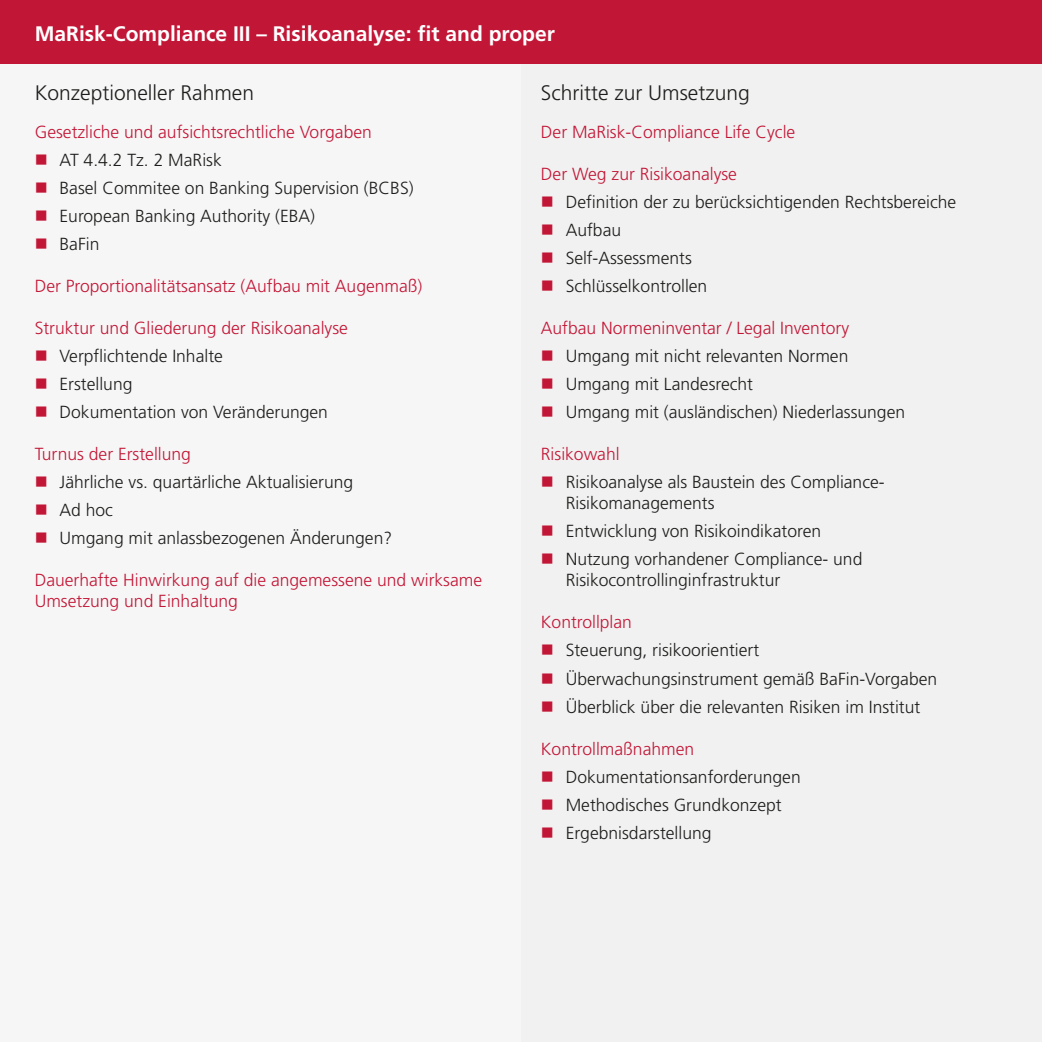
<style>
.page{position:relative;width:1042px;height:1042px;background:#fff}
.page>*{position:absolute;margin:0;border:0;box-sizing:border-box;transform-origin:0 0}
.t1{font:700 21px "Frutiger LT Pro";color:#fff}
.t2{font:300 21px "Frutiger LT Pro";color:#1d1d1b}
.t3{font:300 17.5px/28px "Frutiger LT Pro";color:#1d1d1b}
.t4{font:300 17.5px/21px "Frutiger LT Pro";color:#c21636}
</style>
<div class="page">
<div style="left:0;top:0;width:1042px;height:65px;background:#c21636"></div>
<div style="left:521px;top:65px;width:521px;height:977px;background:#f1f1f1"></div>
<div style="left:0;top:65px;width:521px;height:977px;background:#f6f6f6"></div>
<p class="t1" style="left:35px;top:25px;width:522px">MaRisk-Compliance III – Risikoanalyse: fit and proper</p>
<p class="t2" style="left:35px;top:84px;width:221px">Konzeptioneller Rahmen</p>
<p class="t2" style="left:541px;top:84px;width:210px">Schritte zur Umsetzung</p>
<p class="t4" style="left:35px;top:123px;width:339px">Gesetzliche und aufsichtsrechtliche Vorgaben</p>
<p class="t3" style="left:60px;top:148px;width:355px">AT 4.4.2 Tz. 2 MaRisk<br>Basel Commitee on Banking Supervision (BCBS)<br>European Banking Authority (EBA)<br>BaFin</p>
<p class="t4" style="left:35px;top:277px;width:389px">Der Proportionalitätsansatz (Aufbau mit Augenmaß)</p>
<p class="t4" style="left:35px;top:319px;width:315px">Struktur und Gliederung der Risikoanalyse</p>
<p class="t3" style="left:60px;top:344px;width:270px">Verpflichtende Inhalte<br>Erstellung<br>Dokumentation von Veränderungen</p>
<p class="t4" style="left:35px;top:445px;width:158px">Turnus der Erstellung</p>
<p class="t3" style="left:60px;top:470px;width:334px">Jährliche vs. quartärliche Aktualisierung<br>Ad hoc<br>Umgang mit anlassbezogenen Änderungen?</p>
<p class="t4" style="left:35px;top:571px;width:449px">Dauerhafte Hinwirkung auf die angemessene und wirksame<br>Umsetzung und Einhaltung</p>
<p class="t4" style="left:541px;top:123px;width:256px">Der MaRisk-Compliance Life Cycle</p>
<p class="t4" style="left:541px;top:165px;width:198px">Der Weg zur Risikoanalyse</p>
<p class="t3" style="left:566px;top:190px;width:392px">Definition der zu berücksichtigenden Rechtsbereiche<br>Aufbau<br>Self-Assessments<br>Schlüsselkontrollen</p>
<p class="t4" style="left:541px;top:319px;width:310px">Aufbau Normeninventar / Legal Inventory</p>
<p class="t3" style="left:566px;top:344px;width:341px">Umgang mit nicht relevanten Normen<br>Umgang mit Landesrecht<br>Umgang mit (ausländischen) Niederlassungen</p>
<p class="t4" style="left:541px;top:445px;width:80px">Risikowahl</p>
<p class="t3" style="left:566px;top:473px;width:320px;line-height:21px">Risikoanalyse als Baustein des Compliance-<br>Risikomanagements</p>
<p class="t3" style="left:566px;top:519px;width:298px">Entwicklung von Risikoindikatoren<br>Nutzung vorhandener Compliance- und</p>
<p class="t3" style="left:566px;top:568px;width:216px">Risikocontrollinginfrastruktur</p>
<p class="t4" style="left:541px;top:613px;width:93px">Kontrollplan</p>
<p class="t3" style="left:566px;top:638px;width:373px">Steuerung, risikoorientiert<br>Überwachungsinstrument gemäß BaFin-Vorgaben<br>Überblick über die relevanten Risiken im Institut</p>
<p class="t4" style="left:541px;top:739px;width:155px">Kontrollmaßnahmen</p>
<p class="t3" style="left:566px;top:764px;width:237px">Dokumentationsanforderungen<br>Methodisches Grundkonzept<br>Ergebnisdarstellung</p>
</div>
